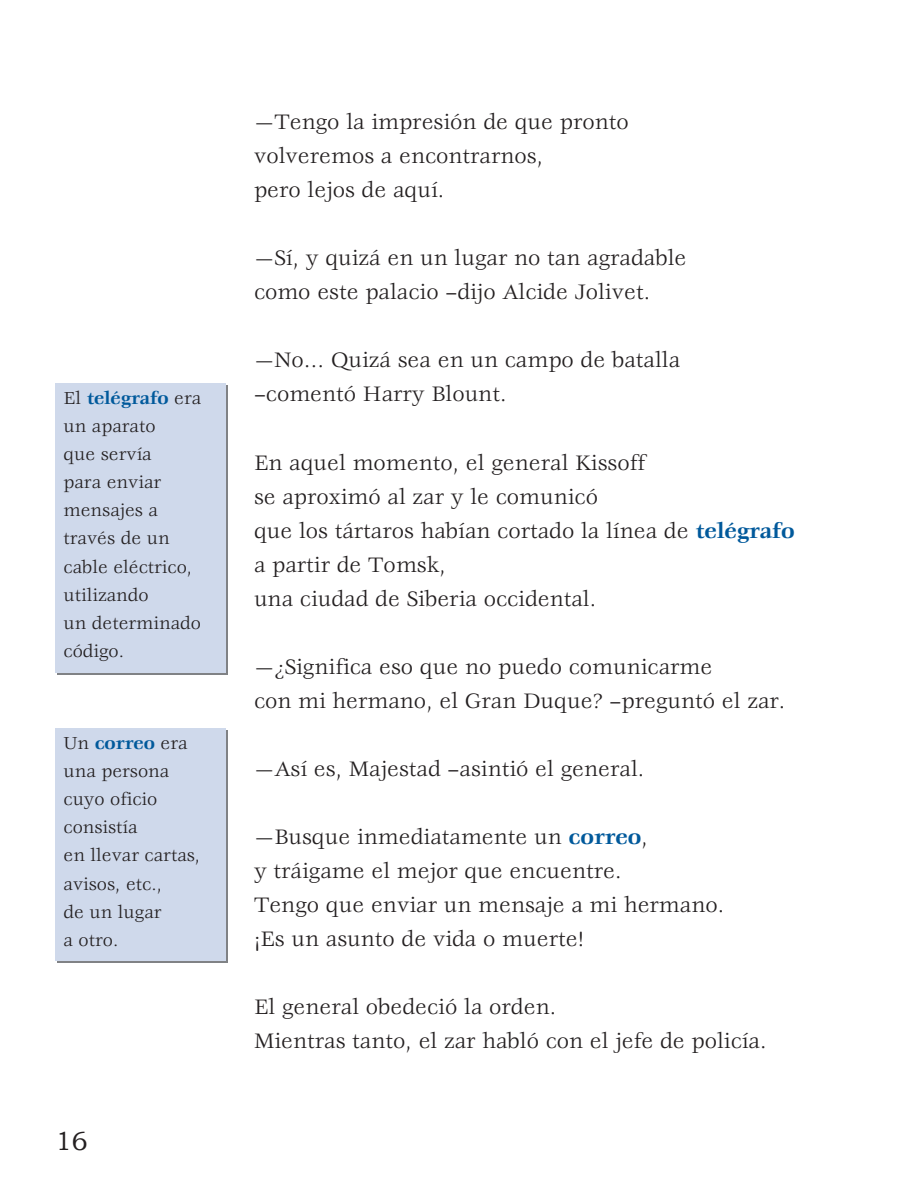
<style>
.page{position:relative;width:905px;height:1189px;background:#fff}
.page>*{position:absolute;margin:0;border:0;box-sizing:border-box;transform-origin:0 0}
.t1{font:26px "Bookman Old Style";color:#231f20}
.t2{font:23px/34px "Veljovic";color:#231f20}
.t3{font:19px/28px "Veljovic";color:#231f20}
.s1{font-weight:700;color:#00599b}
</style>
<div class="page">
<div style="left:56px;top:383px;width:170px;height:289px;background:#cfd9eb"></div>
<div style="left:58px;top:730px;width:170px;height:233px;background:#808285"></div>
<div style="left:56px;top:728px;width:170px;height:233px;background:#cfd9eb"></div>
<p class="t3" style="left:64px;top:385px;width:139px">El <span class="s1">telégrafo</span> era un aparato<br>que servía<br>para enviar mensajes a través de un cable eléctrico, utilizando<br>un determinado código.</p>
<p class="t3" style="left:64px;top:730px;width:138px">Un <span class="s1">correo</span> era una persona cuyo oficio consistía<br>en llevar cartas, avisos, etc.,<br>de un lugar<br>a otro.</p>
<p class="t1" style="left:56px;top:1125px;width:34px">16</p>
<p class="t2" style="left:254px;top:106px;width:376px">—Tengo la impresión de que pronto volveremos a encontrarnos,<br>pero lejos de aquí.</p>
<p class="t2" style="left:254px;top:242px;width:434px">—Sí, y quizá en un lugar no tan agradable como este palacio –dijo Alcide Jolivet.</p>
<p class="t2" style="left:254px;top:344px;width:428px">—No… Quizá sea en un campo de batalla –comentó Harry Blount.</p>
<p class="t2" style="left:254px;top:446px;width:542px">En aquel momento, el general Kissoff<br>se aproximó al zar y le comunicó<br>que los tártaros habían cortado la línea de <span class="s1">telégrafo </span>a partir de Tomsk,<br>una ciudad de Siberia occidental.</p>
<p class="t2" style="left:254px;top:650px;width:533px">—¿Significa eso que no puedo comunicarme<br>con mi hermano, el Gran Duque? –preguntó el zar.</p>
<p class="t2" style="left:254px;top:752px;width:392px">—Así es, Majestad –asintió el general.</p>
<p class="t2" style="left:254px;top:820px;width:472px">—Busque inmediatamente un <span class="s1">correo</span>,<br>y tráigame el mejor que encuentre.<br>Tengo que enviar un mensaje a mi hermano. ¡Es un asunto de vida o muerte!</p>
<p class="t2" style="left:254px;top:990px;width:514px">El general obedeció la orden.<br>Mientras tanto, el zar habló con el jefe de policía.</p>
</div>
